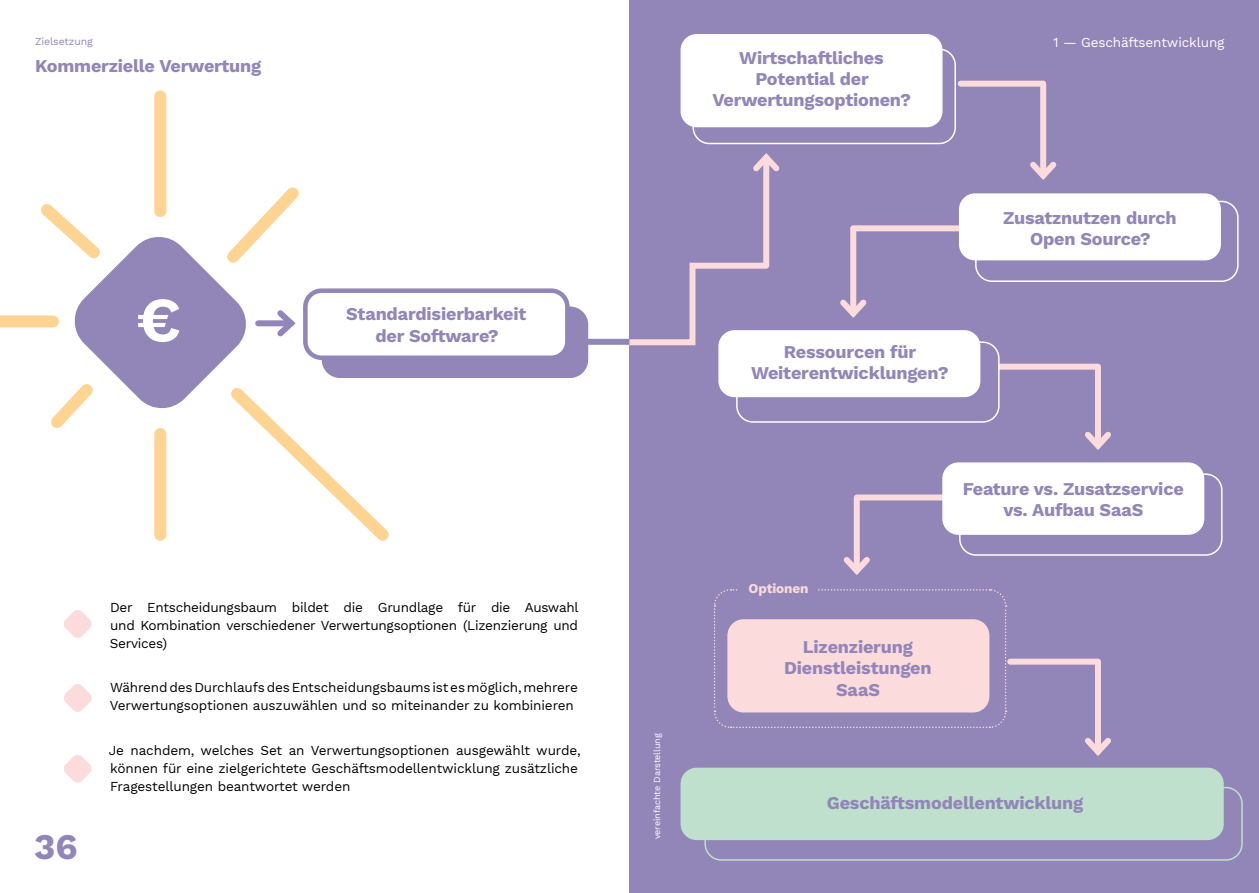
<style>
.page{position:relative;width:1259px;height:893px;background:#fff}
.page>*{position:absolute;margin:0;border:0;box-sizing:border-box;transform-origin:0 0}
.t1{font:700 63.15px "Work Sans";color:#fff}
.t2{font:700 36px "Work Sans";color:#9285b8}
.t3{font:700 18px/21.3px "Work Sans";letter-spacing:-.01em;color:#9285b8;text-align:center}
.t4{font:13.5px/18px "Work Sans";letter-spacing:-.01em;color:#000}
.t5{font:13.5px "Work Sans";letter-spacing:-.01em;color:#fff}
.t6{font:700 13.5px "Work Sans";letter-spacing:-.01em;color:#fbdbdb}
.t7{font:10.5px "Work Sans";letter-spacing:-.01em;color:#9285b8}
.t8{font:9px "Work Sans";letter-spacing:-.01em;color:#fff}
</style>
<div class="page">
<div style="left:629px;top:0;width:630px;height:893px;background:#9285b8"></div>
<div style="left:154px;top:96px;width:12px;height:115px;background:#fdd491"></div>
<div style="left:324px;top:309px;width:262px;height:67px;background:#9285b8;border-radius:16px"></div>
<div style="left:322px;top:306px;width:266px;height:72px;border:4px solid #9285b8;border-radius:16px"></div>
<svg style="left:30px;top:176px;width:370px;height:365px"></svg>
<div style="left:680px;top:34px;width:262px;height:93px;background:#fff;border-radius:16px"></div>
<div style="left:692px;top:48px;width:264px;height:96px;border:2px solid #fff;border-radius:16px"></div>
<div style="left:959px;top:473px;width:263px;height:83px;border:2px solid #fff;border-radius:16px"></div>
<div style="left:763px;top:157px;width:6px;height:109px;background:#fbdbdb"></div>
<svg style="left:753px;top:153px;width:27px;height:24px"></svg>
<svg style="left:622px;top:260px;width:148px;height:86px"></svg>
<div style="left:1040px;top:85px;width:6px;height:91px;background:#fbdbdb"></div>
<svg style="left:1030px;top:156px;width:27px;height:24px"></svg>
<div style="left:960px;top:81px;width:83px;height:6px;background:#fbdbdb"></div>
<div style="left:1095px;top:367px;width:6px;height:79px;background:#fbdbdb"></div>
<svg style="left:1085px;top:431px;width:26px;height:19px"></svg>
<div style="left:991px;top:364px;width:107px;height:6px;background:#fbdbdb"></div>
<div style="left:1095px;top:662px;width:6px;height:90px;background:#fbdbdb"></div>
<svg style="left:1085px;top:738px;width:26px;height:18px"></svg>
<div style="left:1010px;top:659px;width:88px;height:6px;background:#fbdbdb"></div>
<div style="left:850px;top:229px;width:6px;height:84px;background:#fbdbdb"></div>
<svg style="left:840px;top:294px;width:27px;height:24px"></svg>
<div style="left:853px;top:225px;width:119px;height:6px;background:#fbdbdb"></div>
<div style="left:854px;top:498px;width:6px;height:73px;background:#fbdbdb"></div>
<svg style="left:843px;top:551px;width:27px;height:24px"></svg>
<div style="left:857px;top:494px;width:98px;height:6px;background:#fbdbdb"></div>
<div style="left:680px;top:768px;width:543px;height:72px;background:#c0e0ce;border-radius:16px"></div>
<div style="left:704px;top:787px;width:538px;height:74px;border:2px solid #c0e0ce;border-radius:16px"></div>
<div style="left:942px;top:462px;width:262px;height:73px;background:#fff;border-radius:16px"></div>
<svg style="left:714px;top:589px;width:293px;height:139px"></svg>
<div style="left:739px;top:576px;width:78px;height:26px;background:#9285b8"></div>
<div style="left:578px;top:339px;width:51px;height:6px;background:#9285b8"></div>
<div style="left:305px;top:291px;width:262px;height:67px;background:#fff;border-radius:16px"></div>
<div style="left:303px;top:288px;width:266px;height:72px;border:4px solid #9285b8;border-radius:16px"></div>
<div style="left:0;top:315px;width:53px;height:12px;background:#fdd491"></div>
<div style="left:975px;top:201px;width:263px;height:81px;border:2px solid #fff;border-radius:16px"></div>
<div style="left:959px;top:193px;width:262px;height:67px;background:#fff;border-radius:16px"></div>
<div style="left:737px;top:342px;width:262px;height:80px;background:#9285b8;border-radius:16px"></div>
<div style="left:736px;top:341px;width:263px;height:82px;border:2px solid #fff;border-radius:16px"></div>
<div style="left:718px;top:330px;width:262px;height:67px;background:#fff;border-radius:16px"></div>
<svg style="left:64px;top:610px;width:28px;height:28px"></svg>
<svg style="left:64px;top:684px;width:28px;height:28px"></svg>
<svg style="left:64px;top:755px;width:28px;height:28px"></svg>
<p class="t7" style="left:35px;top:35px;width:59px">Zielsetzung</p>
<h3 class="t3" style="left:35px;top:55px;width:227px">Kommerzielle Verwertung</h3>
<h1 class="t1" style="left:137px;top:272px;width:46px">€</h1>
<h3 class="t3" style="left:346px;top:303px;width:182px">Standardisierbarkeit der Software?</h3>
<h2 class="t2" style="left:34px;top:819px;width:45px">36</h2>
<p class="t4" style="left:110px;top:599px;width:470px;text-align:justify">Der Entscheidungsbaum bildet die Grundlage für die Auswahl und Kombination verschiedener Verwertungsoptionen (Lizenzierung und Services)</p>
<p class="t4" style="left:110px;top:679px;width:470px">Während des Durchlaufs des Entscheidungsbaums ist es möglich, mehrere<br>Verwertungsoptionen auszuwählen und so miteinander zu kombinieren</p>
<p class="t4" style="left:109px;top:742px;width:473px">Je nachdem, welches Set an Verwertungsoptionen ausgewählt wurde, können für eine zielgerichtete Geschäftsmodellentwicklung zusätzliche<br>Fragestellungen beantwortet werden</p>
<p class="t8" style="left:652px;top:839px;width:107px;rotate:-90deg">vereinfachte Darstellung</p>
<h3 class="t3" style="left:712px;top:46px;width:200px">Wirtschaftliches<br>Potential der<br>Verwertungsoptionen?</h3>
<p class="t5" style="left:1053px;top:34px;width:173px">1 — Geschäftsentwicklung</p>
<h3 class="t3" style="left:751px;top:340px;width:199px">Ressourcen für<br>Weiterentwicklungen?</h3>
<h3 class="t3" style="left:1003px;top:206px;width:175px">Zusatznutzen durch<br>Open Source?</h3>
<p class="t6" style="left:748px;top:578px;width:61px">Optionen</p>
<h3 class="t3" style="left:784px;top:636px;width:149px">Lizenzierung<br>Dienstleistungen<br>SaaS</h3>
<h3 class="t3" style="left:963px;top:478px;width:222px">Feature vs. Zusatzservice vs. Aufbau SaaS</h3>
<h3 class="t3" style="left:827px;top:792px;width:258px">Geschäftsmodellentwicklung</h3>
</div>
